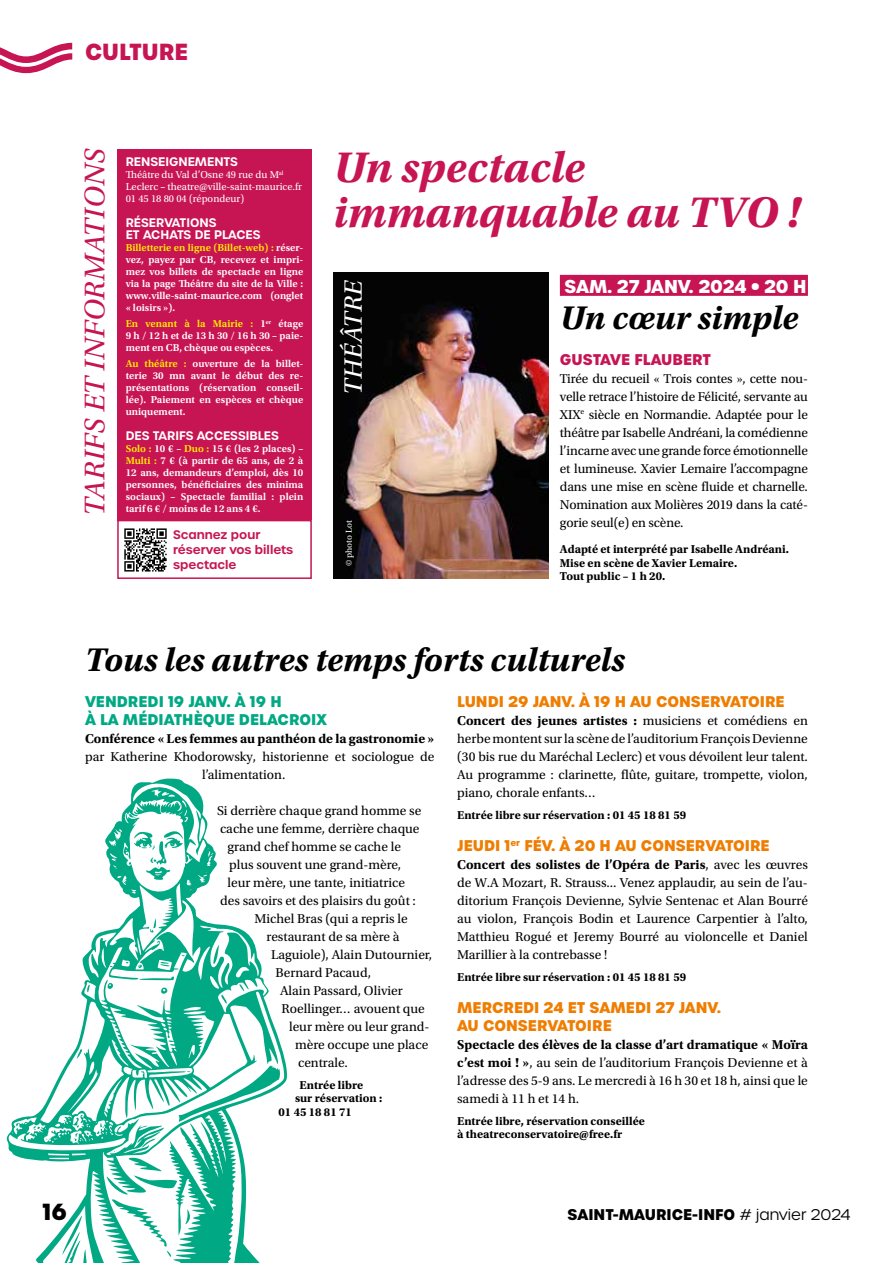
<style>
.page{position:relative;width:893px;height:1263px;background:#fff}
.page>*{position:absolute;margin:0;border:0;box-sizing:border-box;transform-origin:0 0}
.t1{font:italic 700 45px/45px "Utopia Std";color:#c71553}
.t2{font:italic 700 34.5px "Utopia Std";color:#000}
.t3{font:italic 30px "Utopia Std";letter-spacing:.01em;color:#c71553}
.t4{font:italic 26.4px "Utopia Std";color:#fff}
.t5{font:700 22.5px "Urbane";color:#c71553}
.t6{font:700 22.5px "Urbane";color:#000}
.t7{font:700 18px "Urbane";letter-spacing:-.01em;color:#fff}
.t8{font:700 15px/18px "Urbane";color:#ef7d00}
.t9{font:700 15px/18px "Urbane";color:#00a984}
.t10{font:700 15px "Urbane";color:#000}
.t11{font:700 15px "Urbane";color:#c71553}
.t12{font:13.5px/18px "Utopia Std";color:#000;text-align:justify}
.t13{font:700 13.5px "Utopia Std";color:#000}
.t14{font:700 12px/13.5px "Utopia Std";color:#000}
.t15{font:600 12px/12px "Urbane";color:#fff}
.t16{font:600 12px/15px "Urbane";color:#c71553}
.t17{font:600 10.5px/12px "Utopia Std";color:#fff;text-align:justify}
.t18{font:10.5px/12px "Utopia Std";color:#fff}
.t19{font:9px "Utopia Std";color:#fff}
.s1{font-weight:600}
.s2{color:#ffed00}
.s3{font-weight:700}
.s4{font-weight:300}
</style>
<div class="page">
<svg style="left:0;top:43px;width:72px;height:30px"></svg>
<div style="left:117px;top:149px;width:195px;height:372px;background:#c71553"></div>
<div style="left:560px;top:275px;width:248px;height:21px;background:#c71553"></div>
<img style="left:333px;top:272px;width:216px;height:307px">
<div style="left:117px;top:520px;width:195px;height:59px;border:2px solid #c71553"></div>
<img style="left:118px;top:522px;width:55px;height:55px">
<svg style="left:6px;top:778px;width:281px;height:485px"></svg>
<h3 class="t5" style="left:85px;top:36px;width:105px">CULTURE</h3>
<h3 class="t3" style="left:78px;top:516px;width:369px;rotate:-90deg">TARIFS ET INFORMATIONS</h3>
<h1 class="t1" style="left:333px;top:145px;width:468px">Un spectacle immanquable au TVO !</h1>
<p class="t15" style="left:126px;top:156px;width:114px">RENSEIGNEMENTS</p>
<p class="t18" style="left:126px;top:169px;width:178px">Théâtre du Val d’Osne 49 rue du M<sup>al<br></sup>Leclerc <span class="s1">–</span> theatre@ville-saint-maurice.fr<br>01 45 18 80 04 (répondeur)</p>
<p class="t15" style="left:126px;top:216px;width:136px">RÉSERVATIONS<br>ET ACHATS DE PLACES</p>
<p class="t17" style="left:126px;top:241px;width:179px"><span class="s2">Billetterie en ligne (Billet-web) :</span> réser&shy;vez, payez par CB, recevez et impri&shy;mez vos billets de spectacle en ligne via la page Théâtre du site de la Ville : www.ville-saint-maurice.com (onglet « loisirs »).</p>
<p class="t17" style="left:126px;top:318px;width:179px"><span class="s2">En venant à la Mairie :</span> 1<sup>er</sup> étage 9 h / 12 h et de 13 h 30 / 16 h 30 – paie&shy;ment en CB, chèque ou espèces.</p>
<p class="t17" style="left:126px;top:358px;width:179px"><span class="s2">Au théâtre :</span> ouverture de la billet&shy;terie 30 mn avant le début des re&shy;présentations (réservation conseil&shy;lée). Paiement en espèces et chèque uniquement.</p>
<p class="t15" style="left:126px;top:430px;width:155px">DES TARIFS ACCESSIBLES</p>
<p class="t17" style="left:126px;top:443px;width:179px"><span class="s2">Solo :</span> 10 € – <span class="s2">Duo :</span> 15 € (les 2 places) – <span class="s2">Multi :</span> 7 € (à partir de 65 ans, de 2 à 12 ans, demandeurs d’emploi, dès 10 personnes, bénéficiaires des minima sociaux) – Spectacle familial : plein tarif 6 € / moins de 12 ans 4 €.</p>
<h3 class="t7" style="left:565px;top:274px;width:244px">SAM. 27 JANV. 2024 • 20 H</h3>
<h2 class="t2" style="left:560px;top:298px;width:240px">Un cœur simple</h2>
<p class="t11" style="left:560px;top:349px;width:153px">GUSTAVE FLAUBERT</p>
<p class="t12" style="left:560px;top:370px;width:250px">Tirée du recueil « Trois contes », cette nou&shy;velle retrace l’histoire de Félicité, servante au XIX<sup>e</sup> siècle en Normandie. Adaptée pour le théâtre par Isabelle Andréani, la comédienne l’incarne avec une grande force émotionnelle et lumineuse. Xavier Lemaire l’accompagne dans une mise en scène fluide et charnelle.<br>Nomination aux Molières 2019 dans la caté&shy;gorie seul(e) en scène.</p>
<p class="t14" style="left:560px;top:543px;width:231px">Adapté et interprété par Isabelle Andréani.<br>Mise en scène de Xavier Lemaire.<br>Tout public – 1 h 20.</p>
<h3 class="t4" style="left:339px;top:395px;width:116px;rotate:-90deg">THÉÂTRE</h3>
<p class="t19" style="left:344px;top:566px;width:47px;rotate:-90deg">© photo Lot</p>
<p class="t16" style="left:173px;top:527px;width:122px">Scannez pour réserver vos billets spectacle</p>
<h2 class="t2" style="left:85px;top:640px;width:541px">Tous les autres temps forts culturels</h2>
<p class="t9" style="left:85px;top:692px;width:243px">VENDREDI 19 JANV. À 19 H<br>À LA MÉDIATHÈQUE DELACROIX</p>
<p class="t13" style="left:85px;top:731px;width:351px">Conférence « Les femmes au panthéon de la gastronomie »</p>
<p class="t12" style="left:202px;top:748px;width:234px;text-indent:-117px">par Katherine Khodorowsky, historienne et sociologue de l’alimentation.</p>
<p class="t12" style="left:217px;top:802px;width:206px">Si derrière chaque grand homme se</p>
<p class="t12" style="left:220px;top:820px;width:201px">cache une femme, derrière chaque</p>
<p class="t12" style="left:228px;top:838px;width:175px">grand chef homme se cache le</p>
<p class="t12" style="left:229px;top:856px;width:174px">plus souvent une grand-mère,</p>
<p class="t12" style="left:228px;top:874px;width:179px">leur mère, une tante, initiatrice</p>
<p class="t12" style="left:220px;top:892px;width:197px">des savoirs et des plaisirs du goût :</p>
<p class="t12" style="left:255px;top:910px;width:155px">Michel Bras (qui a repris le</p>
<p class="t12" style="left:267px;top:928px;width:135px">restaurant de sa mère à</p>
<p class="t12" style="left:271px;top:946px;width:163px">Laguiole), Alain Dutournier,</p>
<p class="t12" style="left:276px;top:964px;width:97px">Bernard Pacaud,</p>
<p class="t12" style="left:280px;top:982px;width:124px">Alain Passard, Olivier</p>
<p class="t12" style="left:282px;top:1000px;width:145px">Roellinger… avouent que</p>
<p class="t12" style="left:289px;top:1018px;width:142px">leur mère ou leur grand-</p>
<p class="t12" style="left:295px;top:1036px;width:135px">mère occupe une place</p>
<p class="t12" style="left:298px;top:1054px;width:51px">centrale.</p>
<p class="t14" style="left:300px;top:1078px;width:65px">Entrée libre</p>
<p class="t14" style="left:295px;top:1092px;width:89px">sur réservation :</p>
<p class="t14" style="left:279px;top:1105px;width:75px">01 45 18 81 71</p>
<p class="t8" style="left:457px;top:692px;width:329px">LUNDI 29 JANV. À 19 H AU CONSERVATOIRE</p>
<p class="t12" style="left:457px;top:712px;width:352px"><span class="s3">Concert des jeunes artistes :</span> musiciens et comédiens en herbe montent sur la scène de l’auditorium François Devienne (30 bis rue du Maréchal Leclerc) et vous dévoilent leur talent.<br>Au programme : clarinette, flûte, guitare, trompette, violon, piano, chorale enfants…</p>
<p class="t14" style="left:457px;top:808px;width:230px">Entrée libre sur réservation : 01 45 18 81 59</p>
<p class="t8" style="left:457px;top:836px;width:314px">JEUDI 1<sup>er</sup> FÉV. À 20 H AU CONSERVATOIRE</p>
<p class="t12" style="left:457px;top:856px;width:352px"><span class="s3">Concert des solistes de l’Opéra de Paris</span>, avec les œuvres de W.A Mozart, R. Strauss... Venez applaudir, au sein de l’au&shy;ditorium François Devienne, Sylvie Sentenac et Alan Bourré au violon, François Bodin et Laurence Carpentier à l’alto, Matthieu Rogué et Jeremy Bourré au violoncelle et Daniel Marillier à la contrebasse !</p>
<p class="t14" style="left:457px;top:970px;width:230px">Entrée libre sur réservation : 01 45 18 81 59</p>
<p class="t8" style="left:457px;top:998px;width:266px">MERCREDI 24 ET SAMEDI 27 JANV.<br>AU CONSERVATOIRE</p>
<p class="t12" style="left:457px;top:1036px;width:352px"><span class="s3">Spectacle des élèves de la classe d’art dramatique « Moïra c’est moi ! »</span>, au sein de l’auditorium François Devienne et à l’adresse des 5-9 ans. Le mercredi à 16 h 30 et 18 h, ainsi que le samedi à 11 h et 14 h.</p>
<p class="t14" style="left:457px;top:1114px;width:189px">Entrée libre, réservation conseillée à theatreconservatoire@free.fr</p>
<h3 class="t6" style="left:43px;top:1197px;width:26px">16</h3>
<p class="t10" style="left:567px;top:1204px;width:284px">SAINT-MAURICE-INFO <span class="s4"># janvier 2024</span></p>
</div>
